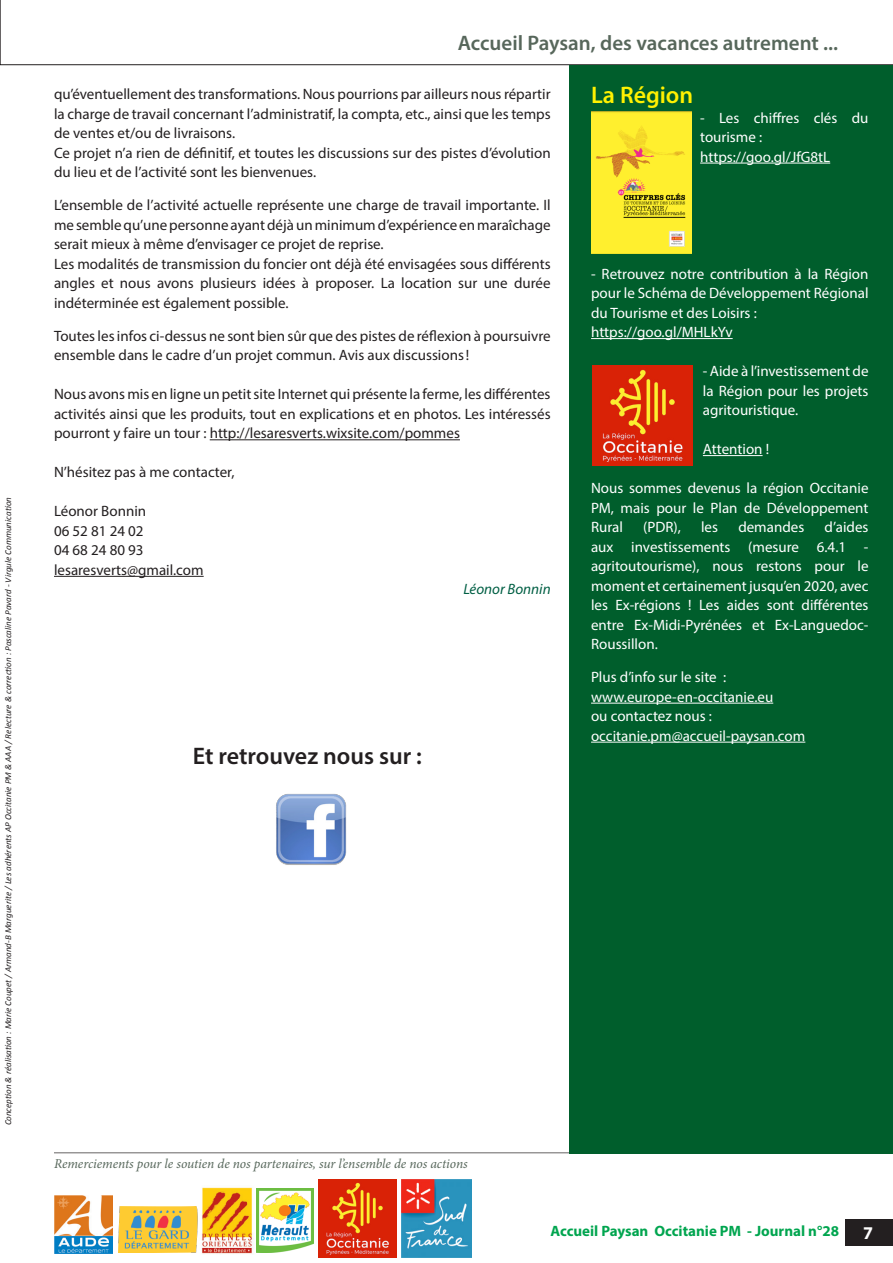
<style>
.page{position:relative;width:893px;height:1263px;background:#fff}
.page>*{position:absolute;margin:0;border:0;box-sizing:border-box;transform-origin:0 0}
.t1{font:600 24px "Myriad Pro";color:#231f20}
.t2{font:600 24px "Myriad Pro";color:#fff101}
.t3{font:600 21px "Myriad Pro";color:#57675b}
.t4{font:700 18px "Myriad Pro";color:#fff}
.t5{font:15px/19.5px "Myriad Pro";color:#231f20}
.t6{font:15px/19.5px "Myriad Pro";color:#fff}
.t7{font:700 15px "Myriad Pro";color:#00a54f}
.t8{font:italic 15px "Myriad Pro";color:#005f44}
.t9{font:italic 13.5px "Minion Pro";letter-spacing:-.005em;color:#57675b}
.t10{font:italic 9px "Calibri";color:#231f20}
</style>
<div class="page">
<svg style="left:0;top:0;width:893px;height:65px"></svg>
<div style="left:846px;top:1219px;width:47px;height:26px;background:#231f20"></div>
<img style="left:257px;top:1188px;width:56px;height:64px">
<img style="left:318px;top:1180px;width:78px;height:77px">
<img style="left:54px;top:1195px;width:58px;height:58px">
<img style="left:118px;top:1207px;width:79px;height:45px">
<img style="left:202px;top:1187px;width:51px;height:67px">
<img style="left:402px;top:1180px;width:70px;height:77px">
<hr style="left:54px;top:1152px;width:548px;height:1px;background:#231f20">
<div style="left:569px;top:65px;width:324px;height:1088px;background:#005e2c"></div>
<hr style="left:700px;top:163px;width:130px;height:1px;background:#fff">
<hr style="left:591px;top:338px;width:142px;height:1px;background:#fff">
<hr style="left:703px;top:455px;width:60px;height:1px;background:#fff">
<hr style="left:591px;top:703px;width:182px;height:1px;background:#fff">
<hr style="left:591px;top:742px;width:214px;height:1px;background:#fff">
<img style="left:592px;top:112px;width:100px;height:141px">
<img style="left:592px;top:366px;width:100px;height:100px">
<hr style="left:210px;top:439px;width:250px;height:1px;background:#231f20">
<hr style="left:54px;top:576px;width:150px;height:1px;background:#231f20">
<img style="left:276px;top:794px;width:71px;height:71px">
<p class="t10" style="left:2px;top:1125px;width:630px;rotate:-90deg">Conception &amp; réalisation : Marie Coupet / Armand-B Marguerite / Les adhérents AP Occitanie PM &amp; AAA / Relecture &amp; correction : Pascaline Pavard - Virgule Communication</p>
<h2 class="t3" style="left:458px;top:29px;width:382px">Accueil Paysan, des vacances autrement ...</h2>
<p class="t5" style="left:54px;top:84px;width:498px">qu’éventuellement des transformations. Nous pourrions par ailleurs nous répartir la charge de travail concernant l’administratif, la compta, etc., ainsi que les temps de ventes et/ou de livraisons.<br>Ce projet n’a rien de définitif, et toutes les discussions sur des pistes d’évolution du lieu et de l’activité sont les bienvenues.</p>
<p class="t5" style="left:54px;top:195px;width:498px">L’ensemble de l’activité actuelle représente une charge de travail importante. Il me semble qu’une personne ayant déjà un minimum d’expérience en maraîchage serait mieux à même d’envisager ce projet de reprise.<br>Les modalités de transmission du foncier ont déjà été envisagées sous différents angles et nous avons plusieurs idées à proposer. La location sur une durée indéterminée est également possible.</p>
<p class="t5" style="left:54px;top:326px;width:498px">Toutes les infos ci-dessus ne sont bien sûr que des pistes de réflexion à poursuivre ensemble dans le cadre d’un projet commun. Avis aux discussions!</p>
<p class="t5" style="left:54px;top:384px;width:498px;text-align:justify">Nous avons mis en ligne un petit site Internet qui présente la ferme, les différentes activités ainsi que les produits, tout en explications et en photos. Les intéressés pourront y faire un tour : http://lesaresverts.wixsite.com/pommes</p>
<p class="t5" style="left:54px;top:462px;width:182px">N’hésitez pas à me contacter,</p>
<p class="t5" style="left:54px;top:501px;width:151px">Léonor Bonnin<br>06 52 81 24 02<br>04 68 24 80 93 lesaresverts@gmail.com</p>
<p class="t8" style="left:463px;top:580px;width:89px">Léonor Bonnin</p>
<h1 class="t1" style="left:193px;top:741px;width:231px">Et retrouvez nous sur :</h1>
<h1 class="t2" style="left:591px;top:80px;width:104px">La Région</h1>
<p class="t6" style="left:700px;top:108px;width:170px">- Les chiffres clés du tourisme : https://goo.gl/JfG8tL</p>
<p class="t6" style="left:591px;top:264px;width:279px">- Retrouvez notre contribution à la Région pour le Schéma de Développement Régional du Tourisme et des Loisirs : https://goo.gl/MHLkYv</p>
<p class="t6" style="left:703px;top:361px;width:167px;text-align:justify">- Aide à l’investissement de la Région pour les projets agritouristique.</p>
<p class="t6" style="left:703px;top:439px;width:68px">Attention !</p>
<p class="t6" style="left:591px;top:478px;width:279px;text-align:justify">Nous sommes devenus la région Occitanie PM, mais pour le Plan de Développement Rural</p>
<p class="t6" style="left:591px;top:517px;width:279px;text-align:justify;text-indent:233px">d’aides aux investissements (mesure 6.4.1 - agritoutourisme), nous restons pour le moment et certainement jusqu’en 2020, avec les Ex-régions ! Les aides sont différentes entre Ex-Midi-Pyrénées et Ex-Languedoc-Roussillon.</p>
<p class="t6" style="left:591px;top:667px;width:216px">Plus d’info sur le site : www.europe-en-occitanie.eu<br>ou contactez nous : occitanie.pm@accueil-paysan.com</p>
<p class="t6" style="left:643px;top:517px;width:39px">(PDR),</p>
<p class="t6" style="left:701px;top:517px;width:18px">les</p>
<p class="t6" style="left:738px;top:517px;width:67px">demandes</p>
<p class="t9" style="left:54px;top:1155px;width:415px">Remerciements pour le soutien de nos partenaires, sur l’ensemble de nos actions</p>
<p class="t7" style="left:550px;top:1221px;width:290px">Accueil Paysan Occitanie PM - Journal n°28</p>
<p class="t4" style="left:863px;top:1221px;width:11px">7</p>
</div>
